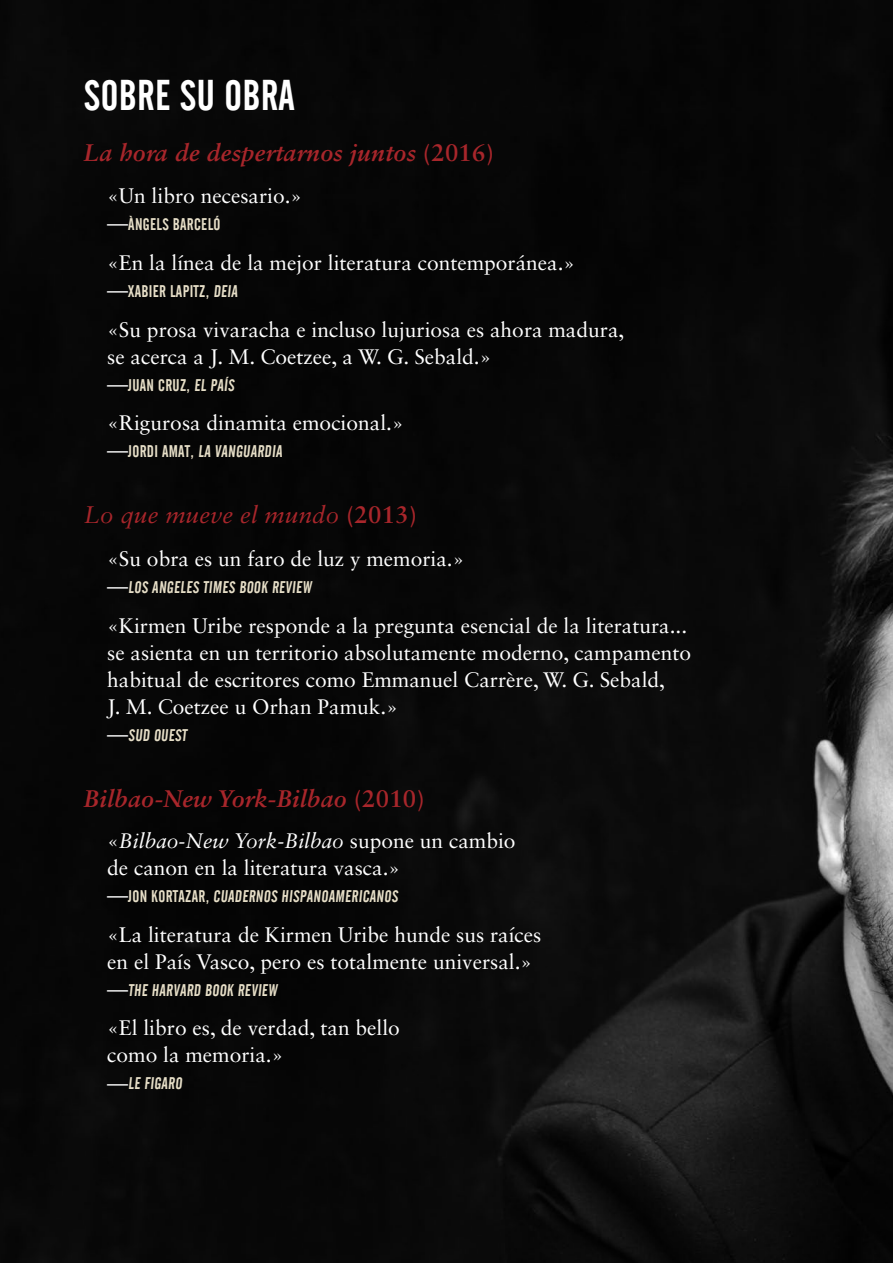
<style>
.page{position:relative;width:893px;height:1263px;background:#fff}
.page>*{position:absolute;margin:0;border:0;box-sizing:border-box;transform-origin:0 0}
.t1{font:42px "Alternate Gothic No 2 BT";letter-spacing:.01em;color:#fff}
.t2{font:italic 700 24px "Sabon LT Std";letter-spacing:.01em;color:#a8262b}
.t3{font:italic 24px "Sabon LT Std";letter-spacing:.01em;color:#a8262b}
.t4{font:21px/27px "Sabon LT Std";color:#fff}
.t5{font:16.5px "Alternate Gothic No 2 BT";letter-spacing:.02em;color:#e6dec7}
.s1{font-style:normal}
.s2{font-family:"Sabon LT Std";font-size:21px;color:#fff}
.s3{font-weight:700;font-style:normal}
.s4{font-style:italic}
</style>
<div class="page">
<img style="left:0;top:0;width:893px;height:1263px">
<h1 class="t1" style="left:84px;top:72px;width:212px">SOBRE SU OBRA</h1>
<p class="t2" style="left:84px;top:138px;width:411px">La hora de despertarnos juntos <span class="s1">(2016)</span></p>
<p class="t4" style="left:107px;top:182px;width:196px">«Un libro necesario.»</p>
<p class="t5" style="left:107px;top:215px;width:115px"><span class="s2">—</span>ÀNGELS BARCELÓ</p>
<p class="t4" style="left:107px;top:249px;width:469px">«En la línea de la mejor literatura contemporánea.»</p>
<p class="t5" style="left:107px;top:282px;width:134px"><span class="s2">—</span>XABIER LAPITZ, DEIA</p>
<p class="t4" style="left:107px;top:316px;width:518px">«Su prosa vivaracha e incluso lujuriosa es ahora madura, se acerca a J. M. Coetzee, a W. G. Sebald.»</p>
<p class="t5" style="left:107px;top:376px;width:130px"><span class="s2">—</span>JUAN CRUZ, EL PAÍS</p>
<p class="t4" style="left:107px;top:409px;width:298px">«Rigurosa dinamita emocional.»</p>
<p class="t5" style="left:107px;top:442px;width:178px"><span class="s2">—</span>JORDI AMAT, LA VANGUARDIA</p>
<p class="t3" style="left:84px;top:501px;width:334px">Lo que mueve el mundo <span class="s3">(2013)</span></p>
<p class="t4" style="left:107px;top:545px;width:359px">«Su obra es un faro de luz y memoria.»</p>
<p class="t5" style="left:107px;top:578px;width:208px"><span class="s2">—</span>LOS ANGELES TIMES BOOK REVIEW</p>
<p class="t4" style="left:107px;top:612px;width:585px">«Kirmen Uribe responde a la pregunta esencial de la literatura... se asienta en un territorio absolutamente moderno, campamento habitual de escritores como Emmanuel Carrère, W. G. Sebald,<br>J. M. Coetzee u Orhan Pamuk.»</p>
<p class="t5" style="left:107px;top:726px;width:83px"><span class="s2">—</span>SUD OUEST</p>
<p class="t2" style="left:84px;top:784px;width:342px">Bilbao-New York-Bilbao <span class="s1">(2010)</span></p>
<p class="t4" style="left:107px;top:827px;width:410px">«<span class="s4">Bilbao-New York-Bilbao</span> supone un cambio de canon en la literatura vasca.»</p>
<p class="t5" style="left:107px;top:887px;width:294px"><span class="s2">—</span>JON KORTAZAR, CUADERNOS HISPANOAMERICANOS</p>
<p class="t4" style="left:107px;top:921px;width:436px">«La literatura de Kirmen Uribe hunde sus raíces en el País Vasco, pero es totalmente universal.»</p>
<p class="t5" style="left:107px;top:981px;width:173px"><span class="s2">—</span>THE HARVARD BOOK REVIEW</p>
<p class="t4" style="left:107px;top:1014px;width:294px">«El libro es, de verdad, tan bello como la memoria.»</p>
<p class="t5" style="left:107px;top:1074px;width:78px"><span class="s2">—</span>LE FIGARO</p>
</div>
